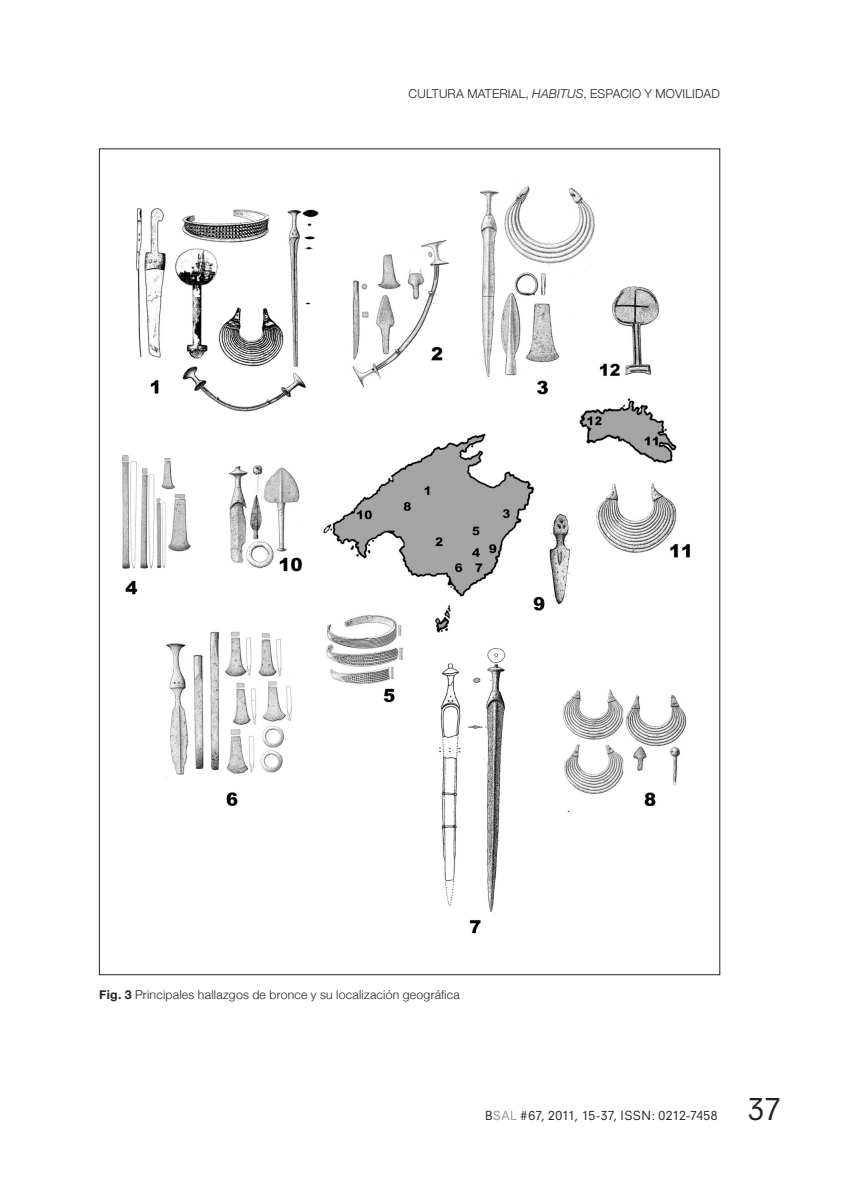
<style>
.page{position:relative;width:844px;height:1191px;background:#fff}
.page>*{position:absolute;margin:0;border:0;box-sizing:border-box;transform-origin:0 0}
.t1{font:29.75px "Neuzeit S";color:#231f20}
.peu_de_pàg{font:300 12.25px "Helvetica Neue";letter-spacing:.02em;color:#231f20}
.t2{font:12.25px "Neuzeit S";letter-spacing:.025em;color:#231f20}
.s1{font-style:italic}
.s2{font-weight:700}
.s3{color:#939598}
</style>
<div class="page">
<img style="left:122px;top:186px;width:568px;height:748px">
<p class="peu_de_pàg" style="left:408px;top:83px;width:313px">CULTURA MATERIAL, <span class="s1">HABITUS</span>, ESPACIO Y MOVILIDAD</p>
<p class="peu_de_pàg" style="left:99px;top:984px;width:362px"><span class="s2">Fig. 3</span> Principales hallazgos de bronce y su localización geográfica</p>
<p class="t2" style="left:485px;top:1107px;width:234px">B<span class="s3">SAL</span> #67, 2011, 15-37, ISSN: 0212-7458</p>
<h1 class="t1" style="left:747px;top:1090px;width:35px">37</h1>
</div>
